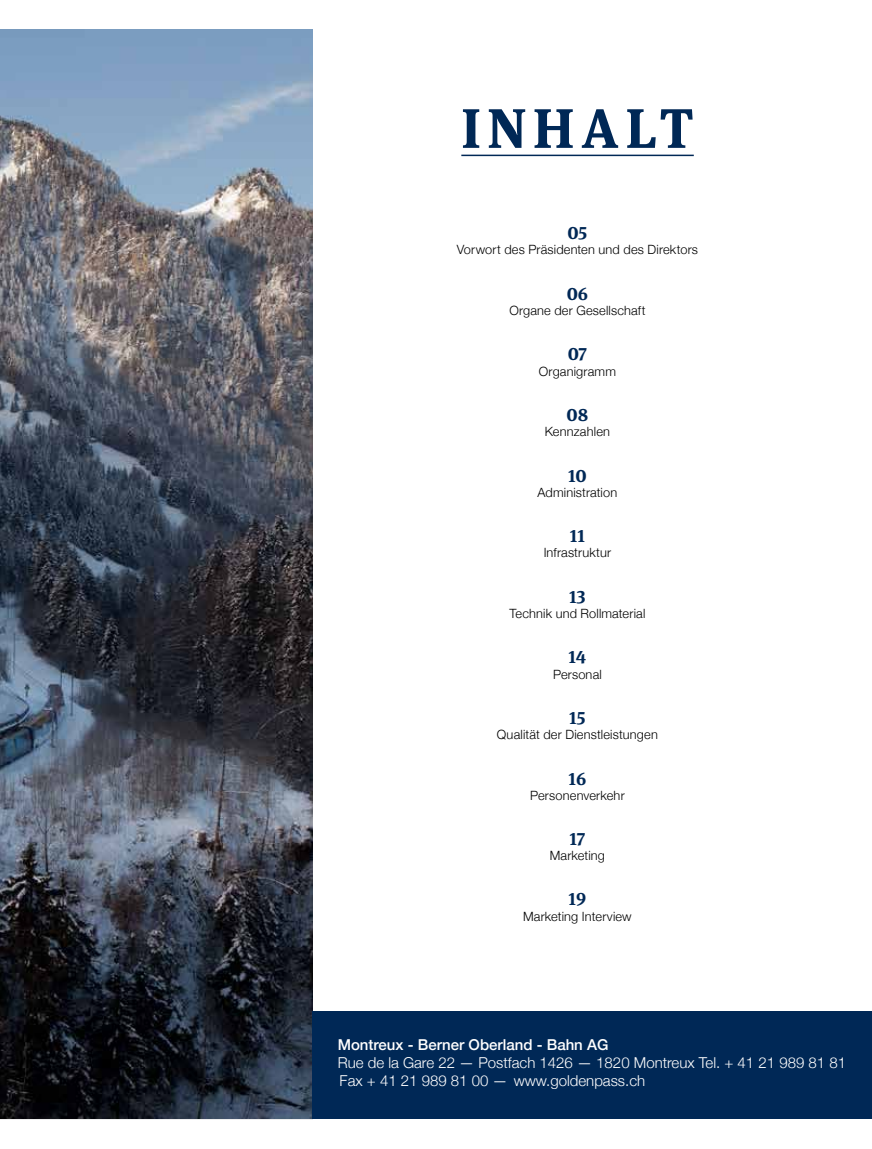
<style>
.page{position:relative;width:872px;height:1149px;background:#fff}
.page>*{position:absolute;margin:0;border:0;box-sizing:border-box;transform-origin:0 0}
.t1{font:700 55.5px "Meta Serif OT";letter-spacing:.12em;color:#002856}
.t2{font:700 18px "Meta Serif OT";letter-spacing:-.01em;color:#002856}
.t3{font:300 15px/18px "Helvetica Neue";color:#fff}
.t4{font:500 15px "Helvetica Neue";color:#fff}
.t5{font:300 12.75px "Helvetica Neue";letter-spacing:.015em;color:#000}
</style>
<div class="page">
<img style="left:0;top:30px;width:313px;height:1087px">
<hr style="left:461px;top:154px;width:233px;height:2px;background:#002856">
<div style="left:313px;top:1010px;width:559px;height:107px;background:#002856"></div>
<h1 class="t1" style="left:461px;top:93px;width:234px">INHALT</h1>
<h2 class="t2" style="left:567px;top:221px;width:22px">05</h2>
<p class="t5" style="left:457px;top:242px;width:243px">Vorwort des Präsidenten und des Direktors</p>
<h2 class="t2" style="left:567px;top:282px;width:23px">06</h2>
<p class="t5" style="left:509px;top:303px;width:138px">Organe der Gesellschaft</p>
<h2 class="t2" style="left:567px;top:342px;width:21px">07</h2>
<p class="t5" style="left:539px;top:363px;width:79px">Organigramm</p>
<h2 class="t2" style="left:566px;top:403px;width:23px">08</h2>
<p class="t5" style="left:545px;top:424px;width:67px">Kennzahlen</p>
<h2 class="t2" style="left:568px;top:464px;width:20px">10</h2>
<p class="t5" style="left:537px;top:484px;width:81px">Administration</p>
<h2 class="t2" style="left:570px;top:524px;width:17px">11</h2>
<p class="t5" style="left:543px;top:545px;width:69px">Infrastruktur</p>
<h2 class="t2" style="left:569px;top:585px;width:18px">13</h2>
<p class="t5" style="left:509px;top:605px;width:138px">Technik und Rollmaterial</p>
<h2 class="t2" style="left:568px;top:645px;width:19px">14</h2>
<p class="t5" style="left:553px;top:666px;width:50px">Personal</p>
<h2 class="t2" style="left:569px;top:706px;width:18px">15</h2>
<p class="t5" style="left:497px;top:726px;width:162px">Qualität der Dienstleistungen</p>
<h2 class="t2" style="left:568px;top:766px;width:19px">16</h2>
<p class="t5" style="left:530px;top:787px;width:96px">Personenverkehr</p>
<h2 class="t2" style="left:569px;top:827px;width:17px">17</h2>
<p class="t5" style="left:550px;top:847px;width:57px">Marketing</p>
<h2 class="t2" style="left:568px;top:887px;width:19px">19</h2>
<p class="t5" style="left:523px;top:908px;width:110px">Marketing Interview</p>
<p class="t4" style="left:338px;top:1032px;width:272px">Montreux - Berner Oberland - Bahn AG</p>
<p class="t3" style="left:338px;top:1053px;width:510px">Rue de la Gare 22 — Postfach 1426 — 1820 Montreux Tel. + 41 21 989 81 81<br>Fax + 41 21 989 81 00 — www.goldenpass.ch</p>
</div>
